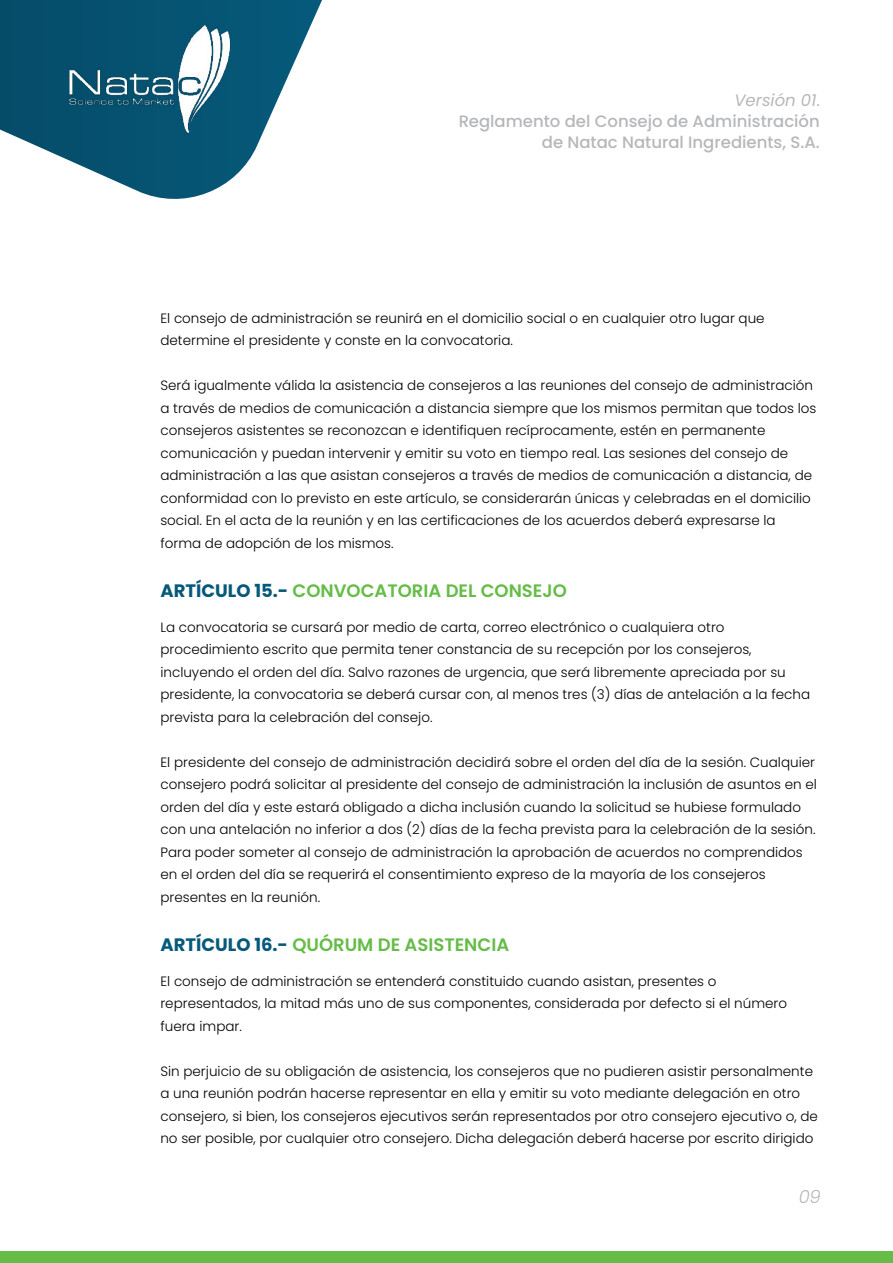
<style>
.page{position:relative;width:893px;height:1263px;background:#fff}
.page>*{position:absolute;margin:0;border:0;box-sizing:border-box;transform-origin:0 0}
.t1{font:600 18px "Poppins";color:#65bc46}
.t2{font:italic 300 18px "Poppins";color:#84878c}
.t3{font:500 16.5px/21px "Poppins";color:#84878c;text-align:right}
.t4{font:300 13.5px/22.5px "Poppins";color:#000}
.s1{font-weight:400;font-style:italic}
.s2{font-weight:400}
.s3{font-weight:700;color:#06597a}
</style>
<div class="page">
<svg style="left:0;top:0;width:322px;height:199px"></svg>
<img style="left:57px;top:9px;width:186px;height:137px">
<div style="left:0;top:1251px;width:893px;height:12px;background:#65bc46"></div>
<p class="t3" style="left:458px;top:90px;width:363px"><span class="s1">Versión 01</span><span class="s2">.<br></span>Reglamento del Consejo de Administración de Natac Natural Ingredients, S.A.</p>
<p class="t4" style="left:160px;top:307px;width:606px">El consejo de administración se reunirá en el domicilio social o en cualquier otro lugar que determine el presidente y conste en la convocatoria.</p>
<p class="t4" style="left:160px;top:374px;width:658px">Será igualmente válida la asistencia de consejeros a las reuniones del consejo de administración a través de medios de comunicación a distancia siempre que los mismos permitan que todos los consejeros asistentes se reconozcan e identifiquen recíprocamente, estén en permanente comunicación y puedan intervenir y emitir su voto en tiempo real. Las sesiones del consejo de administración a las que asistan consejeros a través de medios de comunicación a distancia, de conformidad con lo previsto en este artículo, se considerarán únicas y celebradas en el domicilio social. En el acta de la reunión y en las certificaciones de los acuerdos deberá expresarse la forma de adopción de los mismos.</p>
<h1 class="t1" style="left:160px;top:581px;width:408px"><span class="s3">ARTÍCULO 15.-</span> CONVOCATORIA DEL CONSEJO</h1>
<p class="t4" style="left:160px;top:616px;width:651px">La convocatoria se cursará por medio de carta, correo electrónico o cualquiera otro procedimiento escrito que permita tener constancia de su recepción por los consejeros, incluyendo el orden del día. Salvo razones de urgencia, que será libremente apreciada por su presidente, la convocatoria se deberá cursar con, al menos tres (3) días de antelación a la fecha prevista para la celebración del consejo.</p>
<p class="t4" style="left:160px;top:751px;width:658px">El presidente del consejo de administración decidirá sobre el orden del día de la sesión. Cualquier consejero podrá solicitar al presidente del consejo de administración la inclusión de asuntos en el orden del día y este estará obligado a dicha inclusión cuando la solicitud se hubiese formulado con una antelación no inferior a dos (2) días de la fecha prevista para la celebración de la sesión.<br>Para poder someter al consejo de administración la aprobación de acuerdos no comprendidos en el orden del día se requerirá el consentimiento expreso de la mayoría de los consejeros presentes en la reunión.</p>
<h1 class="t1" style="left:160px;top:935px;width:350px"><span class="s3">ARTÍCULO 16.-</span> QUÓRUM DE ASISTENCIA</h1>
<p class="t4" style="left:160px;top:970px;width:628px">El consejo de administración se entenderá constituido cuando asistan, presentes o representados, la mitad más uno de sus componentes, considerada por defecto si el número fuera impar.</p>
<p class="t4" style="left:160px;top:1060px;width:659px">Sin perjuicio de su obligación de asistencia, los consejeros que no pudieren asistir personalmente a una reunión podrán hacerse representar en ella y emitir su voto mediante delegación en otro consejero, si bien, los consejeros ejecutivos serán representados por otro consejero ejecutivo o, de no ser posible, por cualquier otro consejero. Dicha delegación deberá hacerse por escrito dirigido</p>
<h1 class="t2" style="left:798px;top:1186px;width:24px">09</h1>
</div>
